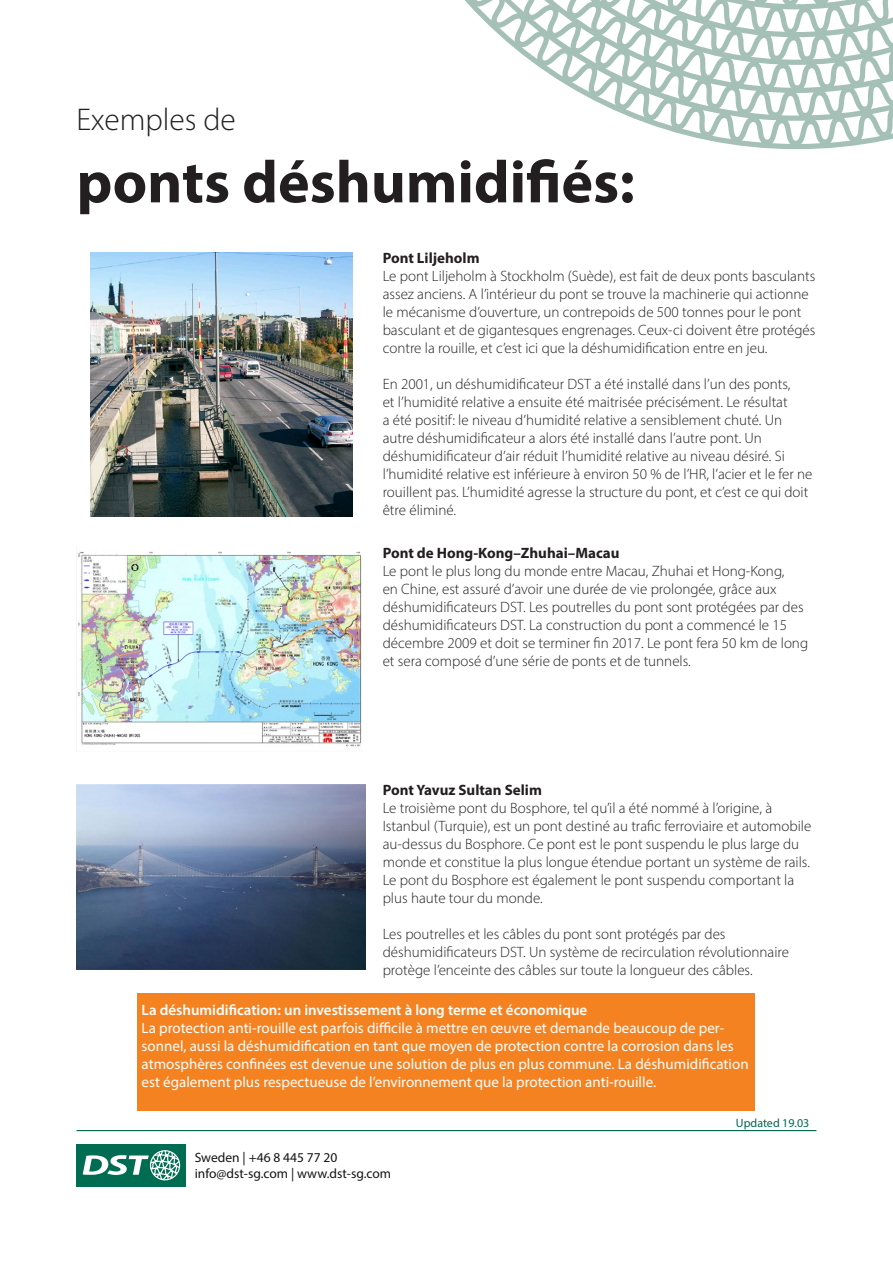
<style>
.page{position:relative;width:893px;height:1263px;background:#fff}
.page>*{position:absolute;margin:0;border:0;box-sizing:border-box;transform-origin:0 0}
.Application{font:700 60px "Myriad Pro";color:#231f20}
.Example_of_a_DST_ins{font:300 31.5px "Myriad Pro";color:#231f20}
.Body_text{font:300 15px/18px "Myriad Pro";color:#231f20}
.Information_box{font:15px/18px "Myriad Pro";color:#fff}
.Body_text-2{font:700 15px "Myriad Pro";color:#231f20}
.Want_to_know_more{font:600 15px "Myriad Pro";color:#fff}
.t1{font:13.5px/16.2px "Myriad Pro";color:#131413}
.Date{font:12px "Myriad Pro";color:#00684d}
</style>
<div class="page">
<hr style="left:77px;top:1130px;width:739px;height:1px;background:#00684d">
<svg style="left:465px;top:0;width:428px;height:149px"></svg>
<div style="left:77px;top:1144px;width:109px;height:42px;background:#006d52"></div>
<svg style="left:83px;top:1150px;width:98px;height:31px"></svg>
<div style="left:138px;top:994px;width:617px;height:117px;background:#f58220"></div>
<img style="left:90px;top:252px;width:262px;height:264px">
<img style="left:78px;top:551px;width:284px;height:196px">
<img style="left:77px;top:784px;width:289px;height:185px">
<p class="Example_of_a_DST_ins" style="left:77px;top:100px;width:161px">Exemples de</p>
<p class="Application" style="left:77px;top:143px;width:560px">ponts déshumidifiés:</p>
<p class="Body_text-2" style="left:383px;top:248px;width:98px">Pont Liljeholm</p>
<p class="Body_text" style="left:383px;top:267px;width:434px">Le pont Liljeholm à Stockholm (Suède), est fait de deux ponts basculants assez anciens. A l’intérieur du pont se trouve la machinerie qui actionne le mécanisme d’ouverture, un contrepoids de 500 tonnes pour le pont basculant et de gigantesques engrenages. Ceux-ci doivent être protégés contre la rouille, et c’est ici que la déshumidification entre en jeu.</p>
<p class="Body_text" style="left:383px;top:375px;width:431px">En 2001, un déshumidificateur DST a été installé dans l’un des ponts,<br>et l’humidité relative a ensuite été maitrisée précisément. Le résultat<br>a été positif: le niveau d’humidité relative a sensiblement chuté. Un autre déshumidificateur a alors été installé dans l’autre pont. Un déshumidificateur d’air réduit l’humidité relative au niveau désiré. Si l’humidité relative est inférieure à environ 50 % de l’HR, l’acier et le fer ne rouillent pas. L’humidité agresse la structure du pont, et c’est ce qui doit être éliminé.</p>
<p class="Body_text-2" style="left:383px;top:543px;width:238px">Pont de Hong-Kong–Zhuhai–Macau</p>
<p class="Body_text" style="left:383px;top:562px;width:427px">Le pont le plus long du monde entre Macau, Zhuhai et Hong-Kong,<br>en Chine, est assuré d’avoir une durée de vie prolongée, grâce aux déshumidificateurs DST. Les poutrelles du pont sont protégées par des déshumidificateurs DST. La construction du pont a commencé le 15 décembre 2009 et doit se terminer fin 2017. Le pont fera 50 km de long et sera composé d’une série de ponts et de tunnels.</p>
<p class="Body_text-2" style="left:383px;top:780px;width:161px">Pont Yavuz Sultan Selim</p>
<p class="Body_text" style="left:383px;top:799px;width:430px">Le troisième pont du Bosphore, tel qu’il a été nommé à l’origine, à Istanbul (Turquie), est un pont destiné au trafic ferroviaire et automobile au-dessus du Bosphore. Ce pont est le pont suspendu le plus large du monde et constitue la plus longue étendue portant un système de rails.<br>Le pont du Bosphore est également le pont suspendu comportant la plus haute tour du monde.</p>
<p class="Body_text" style="left:383px;top:925px;width:408px">Les poutrelles et les câbles du pont sont protégés par des déshumidificateurs DST. Un système de recirculation révolutionnaire protège l’enceinte des câbles sur toute la longueur des câbles.</p>
<p class="Want_to_know_more" style="left:142px;top:1000px;width:447px">La déshumidification: un investissement à long terme et économique</p>
<p class="Information_box" style="left:142px;top:1019px;width:608px">La protection anti-rouille est parfois difficile à mettre en œuvre et demande beaucoup de per&shy;sonnel, aussi la déshumidification en tant que moyen de protection contre la corrosion dans les atmosphères confinées est devenue une solution de plus en plus commune. La déshumidification est également plus respectueuse de l’environnement que la protection anti-rouille.</p>
<p class="t1" style="left:195px;top:1149px;width:198px">Sweden | +46 8 445 77 20 info@dst-sg.com | www.dst-sg.com</p>
<p class="Date" style="left:736px;top:1116px;width:75px">Updated 19.03</p>
</div>
